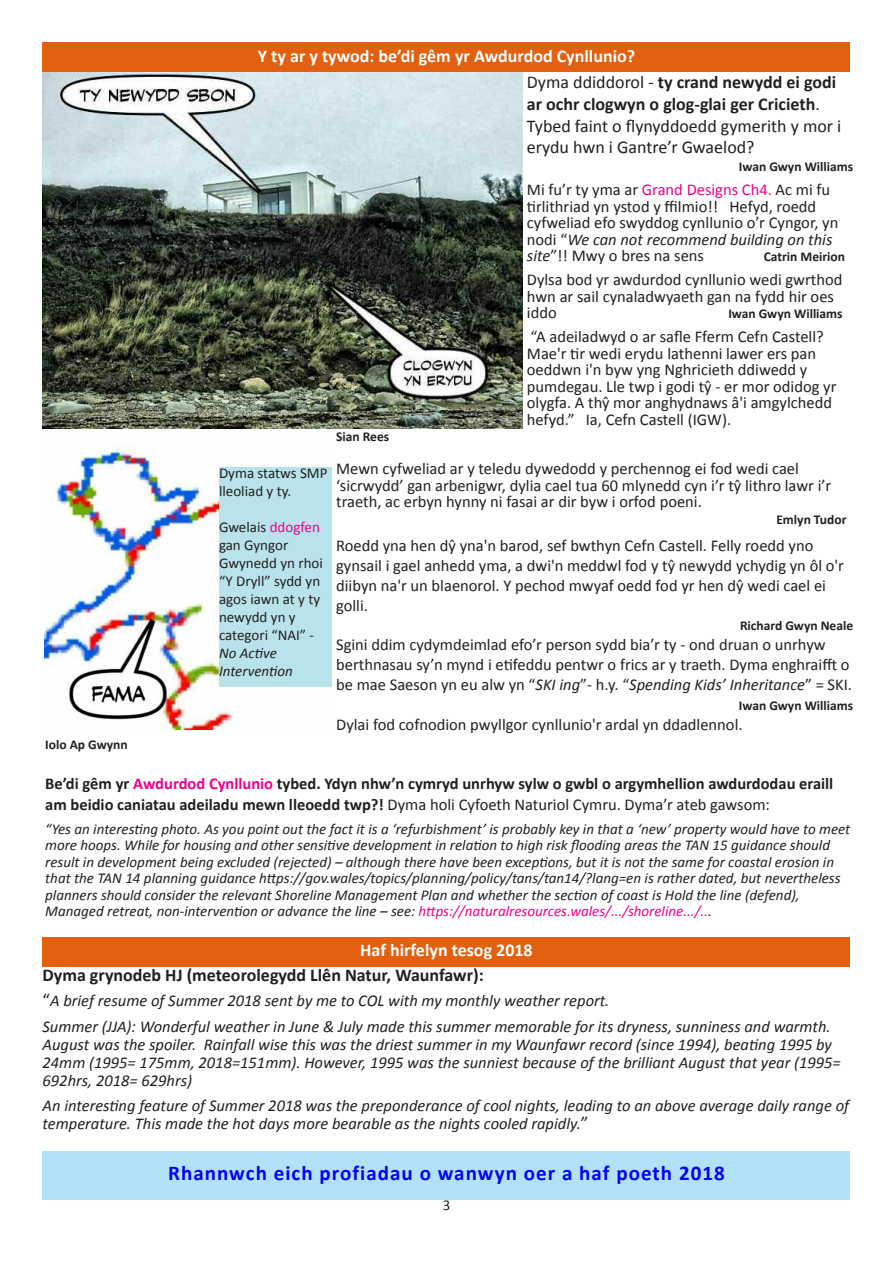
<style>
.page{position:relative;width:893px;height:1263px;background:#fff}
.page>*{position:absolute;margin:0;border:0;box-sizing:border-box;transform-origin:0 0}
.t1{font:700 21px "Calibri";letter-spacing:.05em;color:#00f}
.t2{font:18px/21.6px "Calibri";color:#231f20}
.t3{font:700 18px "Calibri";color:#fff}
.t4{font:700 18px "Calibri";color:#231f20}
.t5{font:16.5px/16.5px "Calibri";color:#231f20}
.t6{font:italic 16.5px/18px "Calibri";color:#231f20}
.t7{font:700 16.5px/20.9px "Calibri";color:#231f20}
.t8{font:italic 15px/16.5px "Calibri";color:#231f20}
.t9{font:15px/18px "Calibri";color:#231f20}
.t10{font:700 13.5px "Calibri";color:#231f20}
.s1{color:#ed028c}
.s2{font-weight:700}
.s3{font-style:italic}
.s4{font-weight:400}
.s5{font-style:normal;font-size:18px}
</style>
<div class="page">
<img style="left:43px;top:72px;width:479px;height:356px">
<div style="left:43px;top:43px;width:807px;height:29px;background:#e26010"></div>
<img style="left:44px;top:446px;width:288px;height:284px">
<div style="left:219px;top:467px;width:113px;height:219px;background:#b9e3eb"></div>
<div style="left:43px;top:937px;width:807px;height:29px;background:#e26010"></div>
<div style="left:43px;top:1151px;width:807px;height:48px;background:#b1e2f9"></div>
<p class="t3" style="left:258px;top:48px;width:379px">Y ty ar y tywod: be’di gêm yr Awdurdod Cynllunio?</p>
<p class="t9" style="left:219px;top:465px;width:110px">Dyma statws SMP lleoliad y ty.</p>
<p class="t9" style="left:219px;top:519px;width:105px">Gwelais <span class="s1">ddogfen </span>gan Gyngor<br>Gwynedd yn rhoi “Y Dryll” sydd yn agos iawn at y ty newydd yn y categori “NAI” -</p>
<p class="t8" style="left:219px;top:645px;width:75px;line-height:18px">No Active<br>Intervention</p>
<p class="t2" style="left:527px;top:73px;width:316px">Dyma ddiddorol - <span class="s2">ty crand newydd ei godi ar ochr clogwyn o glog-glai ger Cricieth</span>.<br>Tybed faint o flynyddoedd gymerith y mor i erydu hwn i Gantre’r Gwaelod?</p>
<p class="t10" style="left:739px;top:161px;width:116px">Iwan Gwyn Williams</p>
<p class="t5" style="left:527px;top:183px;width:313px">Mi fu’r ty yma ar <span class="s1">Grand Designs Ch4.</span> Ac mi fu tirlithriad yn ystod y ffilmio!! Hefyd, roedd cyfweliad efo swyddog cynllunio o’r Cyngor, yn nodi “<span class="s3">We can not recommend building on this site</span>”!! Mwy o bres na sens</p>
<p class="t10" style="left:764px;top:251px;width:83px">Catrin Meirion</p>
<p class="t5" style="left:527px;top:273px;width:317px">Dylsa bod yr awdurdod cynllunio wedi gwrthod hwn ar sail cynaladwyaeth gan na fydd hir oes iddo</p>
<p class="t10" style="left:728px;top:308px;width:116px">Iwan Gwyn Williams</p>
<p class="t5" style="left:527px;top:330px;width:311px">“A adeiladwyd o ar safle Fferm Cefn Castell?<br>Mae'r tir wedi erydu lathenni lawer ers pan oeddwn i'n byw yng Nghricieth ddiwedd y pumdegau. Lle twp i godi tŷ - er mor odidog yr olygfa. A thŷ mor anghydnaws â'i amgylchedd hefyd.” Ia, Cefn Castell (IGW).</p>
<p class="t10" style="left:336px;top:431px;width:55px">Sian Rees</p>
<p class="t5" style="left:336px;top:462px;width:496px">Mewn cyfweliad ar y teledu dywedodd y perchennog ei fod wedi cael ‘sicrwydd’ gan arbenigwr, dylia cael tua 60 mlynedd cyn i’r tŷ lithro lawr i’r traeth, ac erbyn hynny ni fasai ar dir byw i orfod poeni.</p>
<p class="t10" style="left:776px;top:514px;width:72px">Emlyn Tudor</p>
<p class="t5" style="left:336px;top:537px;width:509px;line-height:19.8px">Roedd yna hen dŷ yna'n barod, sef bwthyn Cefn Castell. Felly roedd yno gynsail i gael anhedd yma, a dwi'n meddwl fod y tŷ newydd ychydig yn ôl o'r diibyn na'r un blaenorol. Y pechod mwyaf oedd fod yr hen dŷ wedi cael ei golli.</p>
<p class="t10" style="left:740px;top:620px;width:115px">Richard Gwyn Neale</p>
<p class="t5" style="left:336px;top:636px;width:517px;line-height:19.8px">Sgini ddim cydymdeimlad efo’r person sydd bia’r ty - ond druan o unrhyw berthnasau sy’n mynd i etifeddu pentwr o frics ar y traeth. Dyma enghraifft o be mae Saeson yn eu alw yn “<span class="s3">SKI ing</span>”- h.y. “<span class="s3">Spending Kids’ Inheritance</span>” = SKI.</p>
<p class="t10" style="left:739px;top:699px;width:116px">Iwan Gwyn Williams</p>
<p class="t5" style="left:336px;top:717px;width:408px">Dylai fod cofnodion pwyllgor cynllunio'r ardal yn ddadlennol.</p>
<p class="t10" style="left:45px;top:739px;width:84px">Iolo Ap Gwynn</p>
<p class="t7" style="left:45px;top:774px;width:790px">Be’di gêm yr <span class="s1">Awdurdod Cynllunio</span> tybed. Ydyn nhw’n cymryd unrhyw sylw o gwbl o argymhellion awdurdodau eraill am beidio caniatau adeiladu mewn lleoedd twp?! <span class="s4">Dyma holi Cyfoeth Naturiol Cymru. Dyma’r ateb gawsom:</span></p>
<p class="t8" style="left:45px;top:822px;width:806px">“Yes an interesting photo. As you point out the fact it is a ‘refurbishment’ is probably key in that a ‘new’ property would have to meet more hoops. While for housing and other sensitive development in relation to high risk flooding areas the TAN 15 guidance should result in development being excluded (rejected) – although there have been exceptions, but it is not the same for coastal erosion in that the TAN 14 planning guidance https://gov.wales/topics/planning/policy/tans/tan14/?lang=en is rather dated, but nevertheless planners should consider the relevant Shoreline Management Plan and whether the section of coast is Hold the line (defend), Managed retreat, non-intervention or advance the line – see: <span class="s1">https://naturalresources.wales/.../shoreline.../..</span>.</p>
<p class="t3" style="left:360px;top:942px;width:174px">Haf hirfelyn tesog 2018</p>
<p class="t4" style="left:43px;top:967px;width:443px">Dyma grynodeb HJ (meteorolegydd Llên Natur, Waunfawr):</p>
<p class="t6" style="left:43px;top:989px;width:790px;line-height:25.5px"><span class="s5">“</span>A brief resume of Summer 2018 sent by me to COL with my monthly weather report.<br>Summer (JJA): Wonderful weather in June &amp; July made this summer memorable for its dryness, sunniness and warmth.</p>
<p class="t6" style="left:43px;top:1037px;width:800px">August was the spoiler. Rainfall wise this was the driest summer in my Waunfawr record (since 1994), beating 1995 by<br>24mm (1995= 175mm, 2018=151mm). However, 1995 was the sunniest because of the brilliant August that year (1995=<br>692hrs, 2018= 629hrs)</p>
<p class="t6" style="left:43px;top:1098px;width:808px">An interesting feature of Summer 2018 was the preponderance of cool nights, leading to an above average daily range of temperature. This made the hot days more bearable as the nights cooled rapidly.<span class="s5">”</span></p>
<p class="t1" style="left:168px;top:1164px;width:558px">Rhannwch eich profiadau o wanwyn oer a haf poeth 2018</p>
<p class="t9" style="left:443px;top:1198px;width:9px">3</p>
</div>
